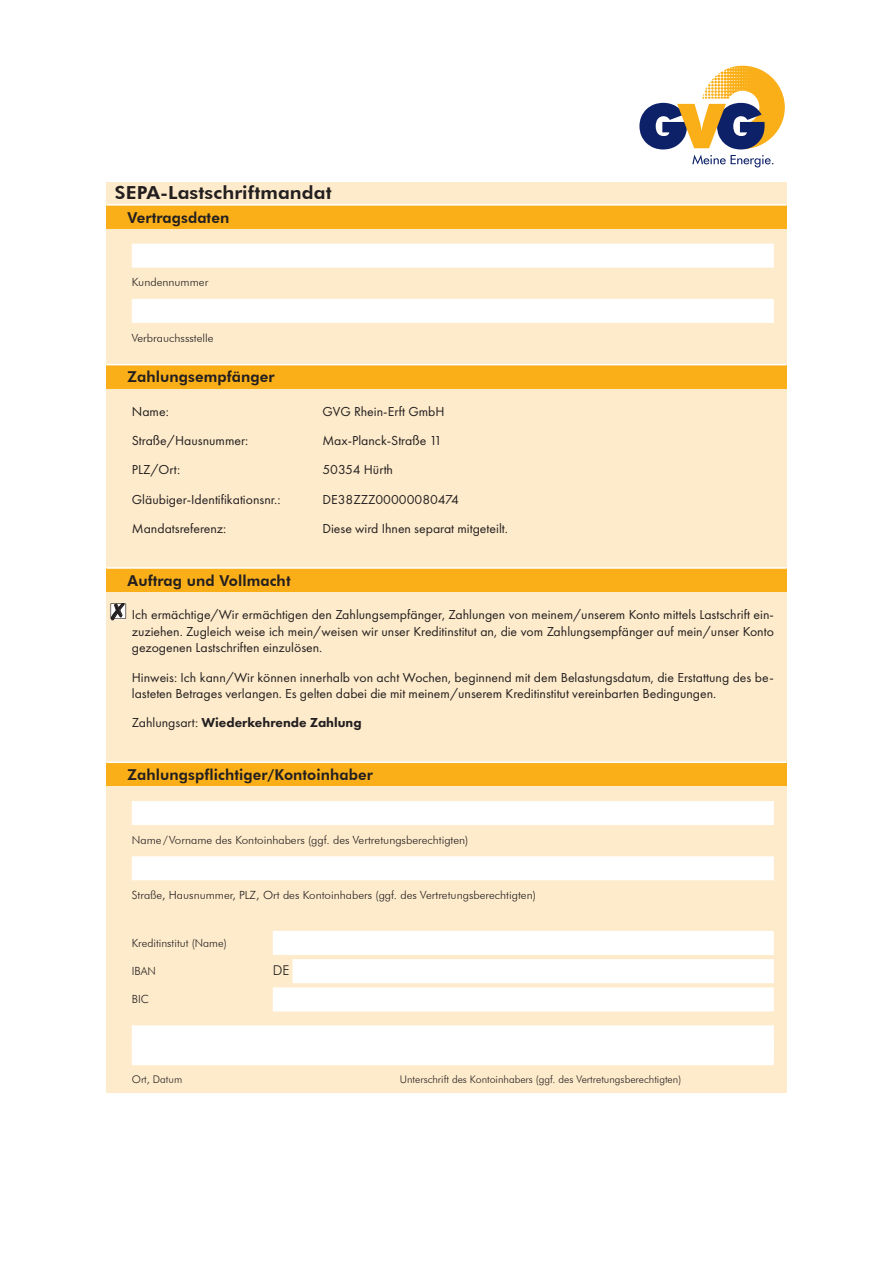
<style>
.page{position:relative;width:893px;height:1263px;background:#fff}
.page>*{position:absolute;margin:0;border:0;box-sizing:border-box;transform-origin:0 0}
.t1{font:800 18px "Futura BT";letter-spacing:.005em;color:#231f20;scale:1.07 1}
.t2{font:800 15px "Futura BT";letter-spacing:.005em;color:#231f20}
.t3{font:13.5px/16.5px "Futura PT";color:#231f20;text-align:justify}
.t4{font:800 13.5px "Futura PT";color:#231f20}
.t5{font:300 11.25px "Futura BT";color:#231f20}
.t6{font:300 10.5px "Futura BT";color:#231f20}
.s1{font-weight:400}
</style>
<div class="page">
<div style="left:106px;top:182px;width:681px;height:911px;background:#feebcb"></div>
<div style="left:106px;top:205px;width:681px;height:24px;background:#faaf18"></div>
<hr style="left:106px;top:204px;width:681px;height:2px;background:#fff">
<div style="left:106px;top:365px;width:681px;height:24px;background:#faaf18"></div>
<hr style="left:106px;top:364px;width:681px;height:1px;background:#fff">
<div style="left:106px;top:568px;width:681px;height:24px;background:#faaf18"></div>
<hr style="left:106px;top:567px;width:681px;height:2px;background:#fff">
<div style="left:106px;top:763px;width:681px;height:23px;background:#faaf18"></div>
<hr style="left:106px;top:761px;width:681px;height:2px;background:#fff">
<div style="left:132px;top:244px;width:642px;height:24px;background:#fff"></div>
<div style="left:132px;top:299px;width:642px;height:24px;background:#fff"></div>
<div style="left:132px;top:801px;width:642px;height:24px;background:#fff"></div>
<div style="left:132px;top:856px;width:642px;height:24px;background:#fff"></div>
<div style="left:273px;top:931px;width:501px;height:24px;background:#fff"></div>
<div style="left:293px;top:959px;width:481px;height:24px;background:#fff"></div>
<div style="left:273px;top:987px;width:501px;height:24px;background:#fff"></div>
<div style="left:132px;top:1025px;width:642px;height:24px;background:#fff"></div>
<div style="left:132px;top:1041px;width:642px;height:24px;background:#fff"></div>
<svg style="left:639px;top:65px;width:146px;height:102px"></svg>
<svg style="left:111px;top:604px;width:15px;height:16px"></svg>
<h1 class="t1" style="left:115px;top:182px;width:204px">SEPA-Lastschriftmandat</h1>
<p class="t2" style="left:128px;top:208px;width:103px">Vertragsdaten</p>
<p class="t5" style="left:132px;top:276px;width:78px">Kundennummer</p>
<p class="t5" style="left:132px;top:331px;width:83px">Verbrauchssstelle</p>
<p class="t2" style="left:128px;top:368px;width:148px">Zahlungsempfänger</p>
<p class="t3" style="left:132px;top:403px;width:38px">Name:</p>
<p class="t3" style="left:322px;top:403px;width:124px">GVG Rhein-Erft GmbH</p>
<p class="t3" style="left:132px;top:432px;width:118px">Straße/Hausnummer:</p>
<p class="t3" style="left:322px;top:432px;width:121px">Max-Planck-Straße 11</p>
<p class="t3" style="left:132px;top:462px;width:50px">PLZ/Ort:</p>
<p class="t3" style="left:322px;top:462px;width:72px">50354 Hürth</p>
<p class="t3" style="left:132px;top:491px;width:150px">Gläubiger-Identifikationsnr.:</p>
<p class="t3" style="left:322px;top:491px;width:138px">DE38ZZZ00000080474</p>
<p class="t3" style="left:132px;top:520px;width:96px">Mandatsreferenz:</p>
<p class="t3" style="left:322px;top:520px;width:187px">Diese wird Ihnen separat mitgeteilt.</p>
<p class="t2" style="left:128px;top:571px;width:165px">Auftrag und Vollmacht</p>
<p class="t3" style="left:132px;top:606px;width:644px;text-indent:-21px">● Ich ermächtige/Wir ermächtigen den Zahlungsempfänger, Zahlungen von meinem/unserem Konto mittels Lastschrift ein&shy;zuziehen. Zugleich weise ich mein/weisen wir unser Kreditinstitut an, die vom Zahlungsempfänger auf mein/unser Konto gezogenen Lastschriften einzulösen.</p>
<p class="t3" style="left:132px;top:669px;width:644px">Hinweis: Ich kann/Wir können innerhalb von acht Wochen, beginnend mit dem Belastungsdatum, die Erstattung des be&shy;lasteten Betrages verlangen. Es gelten dabei die mit meinem/unserem Kreditinstitut vereinbarten Bedingungen.</p>
<p class="t4" style="left:132px;top:714px;width:231px"><span class="s1">Zahlungsart:</span> Wiederkehrende Zahlung</p>
<p class="t2" style="left:128px;top:765px;width:247px">Zahlungspflichtiger/Kontoinhaber</p>
<p class="t5" style="left:132px;top:833px;width:338px">Name /Vorname des Kontoinhabers (ggf. des Vertretungsberechtigten)</p>
<p class="t5" style="left:132px;top:888px;width:406px">Straße, Hausnummer, PLZ, Ort des Kontoinhabers (ggf. des Vertretungsberechtigten)</p>
<p class="t5" style="left:132px;top:936px;width:97px">Kreditinstitut (Name)</p>
<p class="t5" style="left:132px;top:964px;width:26px">IBAN</p>
<p class="t5" style="left:132px;top:992px;width:18px">BIC</p>
<p class="t6" style="left:132px;top:1073px;width:52px">Ort, Datum</p>
<p class="t6" style="left:400px;top:1073px;width:283px">Unterschrift des Kontoinhabers (ggf. des Vertretungsberechtigten)</p>
</div>
